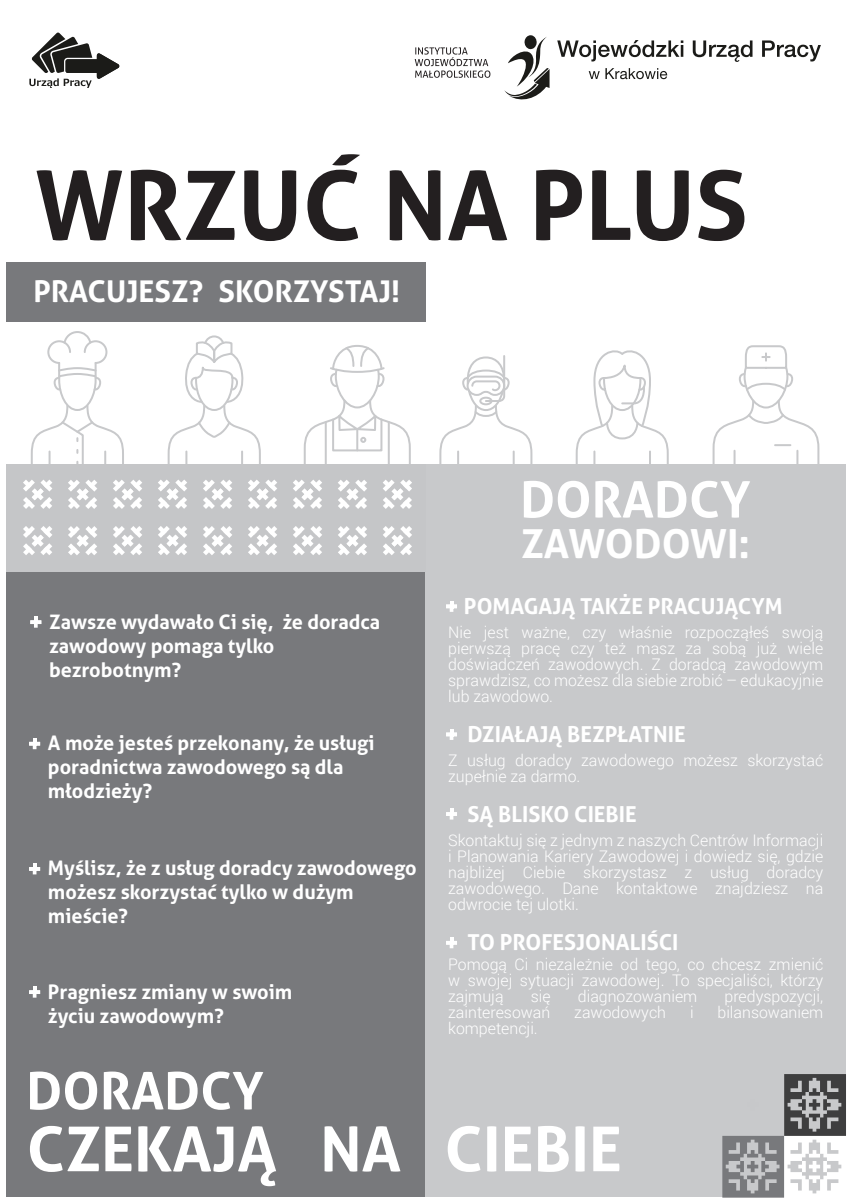
<style>
.page{position:relative;width:852px;height:1203px;background:#fff}
.page>*{position:absolute;margin:0;border:0;box-sizing:border-box;transform-origin:0 0}
.t1{font:700 96px "Aller";color:#231f20}
.t2{font:700 62px "Aller";color:#fff}
.t3{font:700 50px "Aller";color:#fff}
.t4{font:700 40px "Aller";color:#fff}
.t5{font:700 30px "Aller";color:#fff}
.t6{font:700 22px "Aller";color:#fff}
.t7{font:700 20px/24px "Aller";color:#fff}
.t8{font:300 16px/16px "Roboto";color:#fff;text-align:justify}
</style>
<div class="page">
<svg style="left:29px;top:33px;width:90px;height:55px"></svg>
<svg style="left:303px;top:345px;width:108px;height:119px"></svg>
<svg style="left:30px;top:331px;width:94px;height:133px"></svg>
<svg style="left:167px;top:335px;width:94px;height:129px"></svg>
<svg style="left:712px;top:345px;width:108px;height:119px"></svg>
<svg style="left:575px;top:350px;width:94px;height:114px"></svg>
<svg style="left:439px;top:355px;width:94px;height:109px"></svg>
<div style="left:6px;top:262px;width:419px;height:59px;background:#78797c"></div>
<div style="left:6px;top:464px;width:839px;height:733px;background:#78797c"></div>
<div style="left:425px;top:464px;width:420px;height:733px;background:#c8c9cb"></div>
<svg style="left:30px;top:1071px;width:67px;height:38px"></svg>
<svg style="left:104px;top:1071px;width:93px;height:38px"></svg>
<svg style="left:203px;top:1071px;width:60px;height:38px"></svg>
<svg style="left:30px;top:620px;width:11px;height:4px"></svg>
<svg style="left:34px;top:616px;width:4px;height:11px"></svg>
<svg style="left:446px;top:604px;width:11px;height:4px"></svg>
<svg style="left:449px;top:601px;width:4px;height:11px"></svg>
<svg style="left:446px;top:732px;width:11px;height:4px"></svg>
<svg style="left:449px;top:729px;width:4px;height:11px"></svg>
<hr style="left:446px;top:812px;width:11px;height:4px;background:#fff">
<svg style="left:449px;top:808px;width:4px;height:11px"></svg>
<svg style="left:446px;top:937px;width:11px;height:11px"></svg>
<svg style="left:29px;top:738px;width:11px;height:11px"></svg>
<svg style="left:29px;top:863px;width:11px;height:11px"></svg>
<svg style="left:29px;top:990px;width:11px;height:4px"></svg>
<svg style="left:33px;top:986px;width:3px;height:11px"></svg>
<div style="left:6px;top:464px;width:419px;height:107px;background:#c5c6c8"></div>
<svg style="left:158px;top:480px;width:29px;height:29px"></svg>
<svg style="left:113px;top:480px;width:29px;height:29px"></svg>
<svg style="left:68px;top:480px;width:29px;height:29px"></svg>
<svg style="left:23px;top:480px;width:29px;height:29px"></svg>
<svg style="left:158px;top:526px;width:29px;height:29px"></svg>
<svg style="left:113px;top:526px;width:29px;height:29px"></svg>
<svg style="left:68px;top:526px;width:29px;height:29px"></svg>
<svg style="left:23px;top:526px;width:29px;height:29px"></svg>
<svg style="left:383px;top:480px;width:29px;height:29px"></svg>
<svg style="left:338px;top:480px;width:29px;height:29px"></svg>
<svg style="left:293px;top:480px;width:29px;height:29px"></svg>
<svg style="left:248px;top:480px;width:29px;height:29px"></svg>
<svg style="left:203px;top:480px;width:29px;height:29px"></svg>
<svg style="left:383px;top:526px;width:29px;height:29px"></svg>
<svg style="left:338px;top:526px;width:29px;height:29px"></svg>
<svg style="left:293px;top:526px;width:29px;height:29px"></svg>
<svg style="left:248px;top:526px;width:29px;height:29px"></svg>
<svg style="left:203px;top:526px;width:29px;height:29px"></svg>
<svg style="left:722px;top:1074px;width:123px;height:123px"></svg>
<svg style="left:414px;top:47px;width:76px;height:31px"></svg>
<svg style="left:557px;top:40px;width:126px;height:21px"></svg>
<svg style="left:692px;top:40px;width:60px;height:22px"></svg>
<svg style="left:762px;top:40px;width:58px;height:21px"></svg>
<svg style="left:588px;top:71px;width:11px;height:8px"></svg>
<svg style="left:605px;top:68px;width:62px;height:11px"></svg>
<svg style="left:504px;top:35px;width:45px;height:65px"></svg>
<h1 class="t1" style="left:35px;top:146px;width:714px">WRZUĆ NA PLUS</h1>
<h3 class="t5" style="left:33px;top:273px;width:368px">PRACUJESZ? SKORZYSTAJ!</h3>
<p class="t7" style="left:49px;top:609px;width:332px">Zawsze wydawało Ci się, że doradca zawodowy pomaga tylko bezrobotnym?</p>
<p class="t7" style="left:48px;top:731px;width:328px">A może jesteś przekonany, że usługi poradnictwa zawodowego są dla młodzieży?</p>
<p class="t7" style="left:48px;top:856px;width:370px">Myślisz, że z usług doradcy zawodowego możesz skorzystać tylko w dużym mieście?</p>
<p class="t7" style="left:48px;top:979px;width:246px">Pragniesz zmiany w swoim życiu zawodowym?</p>
<h3 class="t3" style="left:520px;top:469px;width:232px">DORADCY</h3>
<h3 class="t4" style="left:520px;top:519px;width:231px">ZAWODOWI:</h3>
<h3 class="t6" style="left:463px;top:592px;width:320px">POMAGAJĄ TAKŻE PRACUJĄCYM</h3>
<p class="t8" style="left:448px;top:624px;width:376px">Nie jest ważne, czy właśnie rozpocząłeś swoją pierwszą pracę czy też masz za sobą już wiele doświadczeń zawodowych. Z doradcą zawodowym sprawdzisz, co możesz dla siebie zrobić – edukacyjnie lub zawodowo.</p>
<h3 class="t6" style="left:467px;top:720px;width:220px">DZIAŁAJĄ BEZPŁATNIE</h3>
<p class="t8" style="left:448px;top:752px;width:376px">Z usług doradcy zawodowego możesz skorzystać zupełnie za darmo.</p>
<h3 class="t6" style="left:467px;top:800px;width:171px">SĄ BLISKO CIEBIE</h3>
<p class="t8" style="left:448px;top:832px;width:376px">Skontaktuj się z jednym z naszych Centrów Informacji i Planowania Kariery Zawodowej i dowiedz się, gdzie najbliżej Ciebie skorzystasz z usług doradcy zawodowego. Dane kontaktowe znajdziesz na odwrocie tej ulotki.</p>
<h3 class="t6" style="left:467px;top:928px;width:212px">TO PROFESJONALIŚCI</h3>
<p class="t8" style="left:448px;top:956px;width:376px">Pomogą Ci niezależnie od tego, co chcesz zmienić w swojej sytuacji zawodowej. To specjaliści, którzy zajmują</p>
<p class="t8" style="left:530px;top:988px;width:21px">się</p>
<p class="t8" style="left:577px;top:988px;width:121px">diagnozowaniem</p>
<p class="t8" style="left:724px;top:988px;width:100px">predyspozycji,</p>
<p class="t8" style="left:448px;top:1004px;width:104px">zainteresowań</p>
<p class="t8" style="left:574px;top:1004px;width:93px">zawodowych</p>
<p class="t8" style="left:689px;top:1004px;width:5px">i</p>
<p class="t8" style="left:717px;top:1004px;width:107px">bilansowaniem</p>
<p class="t8" style="left:448px;top:1020px;width:91px">kompetencji.</p>
<h2 class="t2" style="left:27px;top:1111px;width:596px">CZEKAJĄ NA CIEBIE</h2>
</div>
